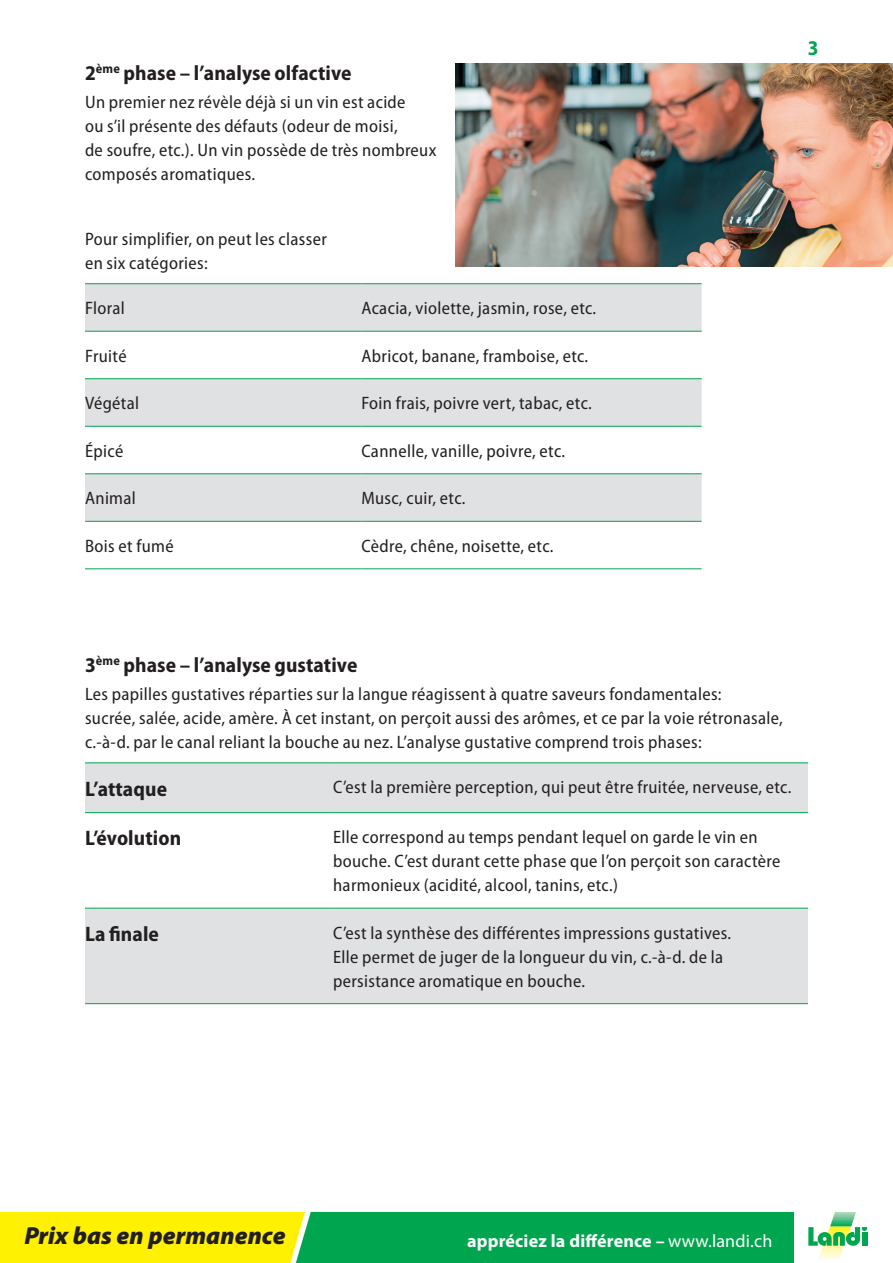
<style>
.page{position:relative;width:893px;height:1263px;background:#fff}
.page>*{position:absolute;margin:0;border:0;box-sizing:border-box;transform-origin:0 0}
.t1{font:italic 900 24.75px "Myriad Pro";color:#231f20}
.t2{font:700 semi-condensed 21px "Myriad Pro";letter-spacing:.005em;color:#231f20}
.t3{font:700 semi-condensed 21px "Myriad Pro";color:#00a54f}
.t4{font:semi-condensed 18px/24px "Myriad Pro";letter-spacing:.02em;color:#231f20}
.t5{font:700 18px "Myriad Pro";letter-spacing:.01em;color:#fff}
.s1{font-weight:400}
</style>
<div class="page">
<svg style="left:0;top:1212px;width:868px;height:51px;background:#69c53f"></svg>
<svg style="left:85px;top:284px;width:617px;height:237px;fill:#e0e1e3"></svg>
<hr style="left:85px;top:283px;width:276px;height:1px;background:#00a54f">
<hr style="left:361px;top:283px;width:341px;height:1px;background:#00a54f">
<hr style="left:85px;top:331px;width:276px;height:1px;background:#00a54f">
<hr style="left:361px;top:331px;width:341px;height:1px;background:#00a54f">
<hr style="left:85px;top:378px;width:276px;height:1px;background:#00a54f">
<hr style="left:361px;top:378px;width:341px;height:1px;background:#00a54f">
<hr style="left:85px;top:426px;width:276px;height:1px;background:#00a54f">
<hr style="left:361px;top:426px;width:341px;height:1px;background:#00a54f">
<hr style="left:85px;top:473px;width:276px;height:1px;background:#00a54f">
<hr style="left:361px;top:473px;width:341px;height:1px;background:#00a54f">
<hr style="left:85px;top:521px;width:276px;height:1px;background:#00a54f">
<hr style="left:361px;top:521px;width:341px;height:1px;background:#00a54f">
<hr style="left:85px;top:568px;width:276px;height:1px;background:#00a54f">
<hr style="left:361px;top:568px;width:341px;height:1px;background:#00a54f">
<svg style="left:85px;top:763px;width:723px;height:240px;fill:#e0e1e3"></svg>
<hr style="left:85px;top:762px;width:248px;height:1px;background:#00a54f">
<hr style="left:333px;top:762px;width:475px;height:1px;background:#00a54f">
<hr style="left:85px;top:812px;width:248px;height:1px;background:#00a54f">
<hr style="left:333px;top:812px;width:475px;height:1px;background:#00a54f">
<hr style="left:85px;top:908px;width:248px;height:1px;background:#00a54f">
<hr style="left:333px;top:908px;width:475px;height:1px;background:#00a54f">
<hr style="left:85px;top:1003px;width:248px;height:1px;background:#00a54f">
<hr style="left:333px;top:1003px;width:475px;height:1px;background:#00a54f">
<img style="left:455px;top:64px;width:438px;height:203px">
<p class="t2" style="left:85px;top:61px;width:268px">2<sup>ème</sup> phase – l’analyse olfactive</p>
<p class="t4" style="left:85px;top:90px;width:353px">Un premier nez révèle déjà si un vin est acide<br>ou s’il présente des défauts (odeur de moisi,<br>de soufre, etc.). Un vin possède de très nombreux composés aromatiques.</p>
<p class="t4" style="left:85px;top:227px;width:243px">Pour simplifier, on peut les classer en six catégories:</p>
<p class="t4" style="left:85px;top:297px;width:41px">Floral</p>
<p class="t4" style="left:361px;top:297px;width:236px">Acacia, violette, jasmin, rose, etc.</p>
<p class="t4" style="left:85px;top:344px;width:43px">Fruité</p>
<p class="t4" style="left:361px;top:344px;width:228px">Abricot, banane, framboise, etc.</p>
<p class="t4" style="left:85px;top:392px;width:56px">Végétal</p>
<p class="t4" style="left:361px;top:392px;width:232px">Foin frais, poivre vert, tabac, etc.</p>
<p class="t4" style="left:85px;top:439px;width:40px">Épicé</p>
<p class="t4" style="left:361px;top:439px;width:205px">Cannelle, vanille, poivre, etc.</p>
<p class="t4" style="left:85px;top:487px;width:52px">Animal</p>
<p class="t4" style="left:361px;top:487px;width:106px">Musc, cuir, etc.</p>
<p class="t4" style="left:85px;top:534px;width:90px">Bois et fumé</p>
<p class="t4" style="left:361px;top:534px;width:194px">Cèdre, chêne, noisette, etc.</p>
<p class="t3" style="left:808px;top:37px;width:12px">3</p>
<p class="t2" style="left:85px;top:653px;width:274px">3<sup>ème</sup> phase – l’analyse gustative</p>
<p class="t4" style="left:85px;top:682px;width:699px">Les papilles gustatives réparties sur la langue réagissent à quatre saveurs fondamentales:<br>sucrée, salée, acide, amère. À cet instant, on perçoit aussi des arômes, et ce par la voie rétronasale, c.-à-d. par le canal reliant la bouche au nez. L’analyse gustative comprend trois phases:</p>
<p class="t2" style="left:85px;top:777px;width:84px">L’attaque</p>
<p class="t4" style="left:333px;top:776px;width:460px">C’est la première perception, qui peut être fruitée, nerveuse, etc.</p>
<p class="t2" style="left:85px;top:826px;width:98px">L’évolution</p>
<p class="t4" style="left:333px;top:825px;width:449px">Elle correspond au temps pendant lequel on garde le vin en bouche. C’est durant cette phase que l’on perçoit son caractère harmonieux (acidité, alcool, tanins, etc.)</p>
<p class="t2" style="left:85px;top:922px;width:76px">La finale</p>
<p class="t4" style="left:333px;top:921px;width:399px">C’est la synthèse des différentes impressions gustatives.<br>Elle permet de juger de la longueur du vin, c.-à-d. de la persistance aromatique en bouche.</p>
<h1 class="t1" style="left:24px;top:1222px;width:263px">Prix bas en permanence</h1>
<p class="t5" style="left:467px;top:1231px;width:307px">appréciez la différence – <span class="s1">www.landi.ch</span></p>
</div>
